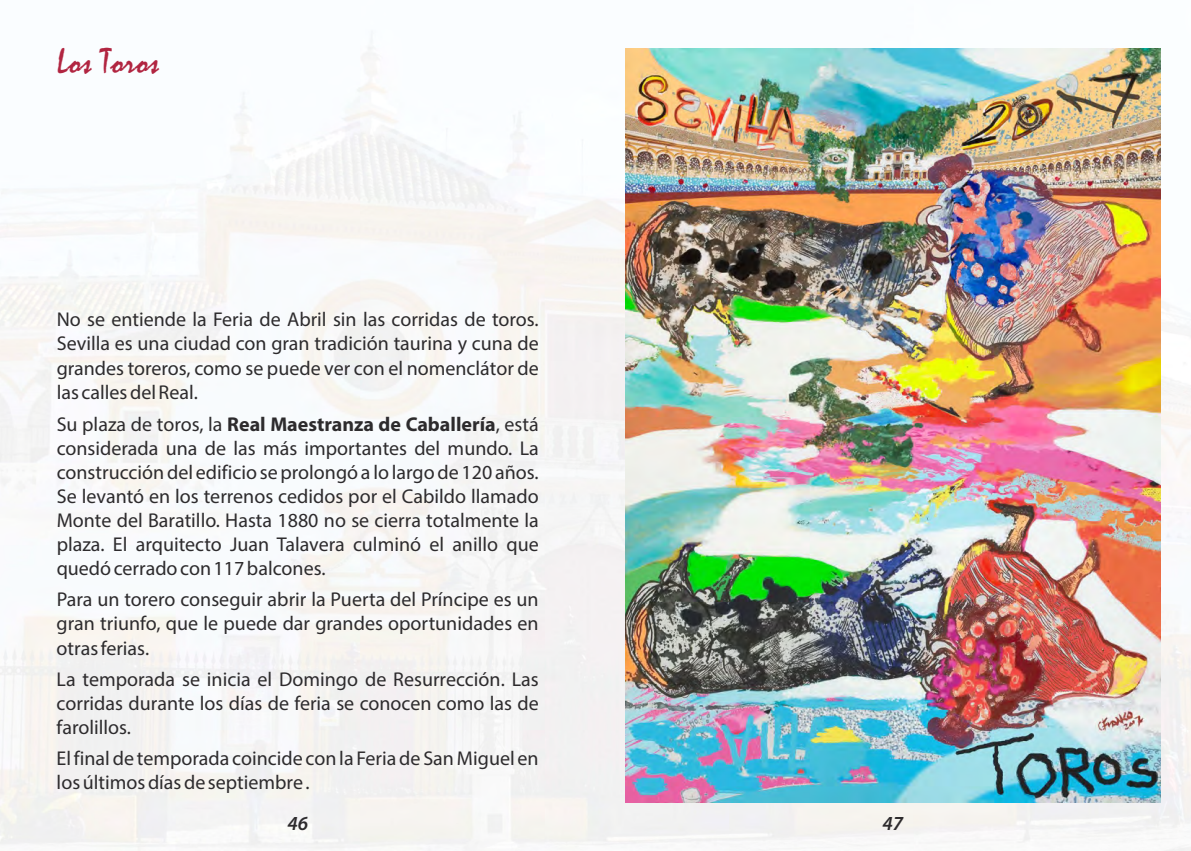
<style>
.page{position:relative;width:1191px;height:851px;background:#fff}
.page>*{position:absolute;margin:0;border:0;box-sizing:border-box;transform-origin:0 0}
.t1{font:36px "Mistral";color:#b12541}
.t2{font:20px/24px "Myriad Pro";color:#2d2b2d;text-align:justify}
.t3{font:italic 600 20px "Myriad Pro";color:#2d2b2d}
.s1{font-weight:700}
</style>
<div class="page">
<img style="left:0;top:31px;width:1191px;height:819px">
<img style="left:625px;top:48px;width:536px;height:754px">
<h1 class="t1" style="left:57px;top:49px;width:104px">Los Toros</h1>
<p class="t2" style="left:57px;top:309px;width:483px">No se entiende la Feria de Abril sin las corridas de toros.<br>Sevilla es una ciudad con gran tradición taurina y cuna de grandes toreros, como se puede ver con el nomenclátor de las calles del Real.</p>
<p class="t2" style="left:57px;top:414px;width:483px">Su plaza de toros, la <span class="s1">Real Maestranza de Caballería</span>, está considerada una de las más importantes del mundo. La construcción del edificio se prolongó a lo largo de 120 años.<br>Se levantó en los terrenos cedidos por el Cabildo llamado Monte del Baratillo. Hasta 1880 no se cierra totalmente la plaza. El arquitecto Juan Talavera culminó el anillo que quedó cerrado con 117 balcones.</p>
<p class="t2" style="left:57px;top:589px;width:483px">Para un torero conseguir abrir la Puerta del Príncipe es un gran triunfo, que le puede dar grandes oportunidades en otras ferias.</p>
<p class="t2" style="left:57px;top:668px;width:483px">La temporada se inicia el Domingo de Resurrección. Las corridas durante los días de feria se conocen como las de farolillos.</p>
<p class="t2" style="left:57px;top:748px;width:483px">El final de temporada coincide con la Feria de San Miguel en los últimos días de septiembre .</p>
<p class="t3" style="left:287px;top:815px;width:22px">46</p>
<p class="t3" style="left:882px;top:815px;width:22px">47</p>
</div>
